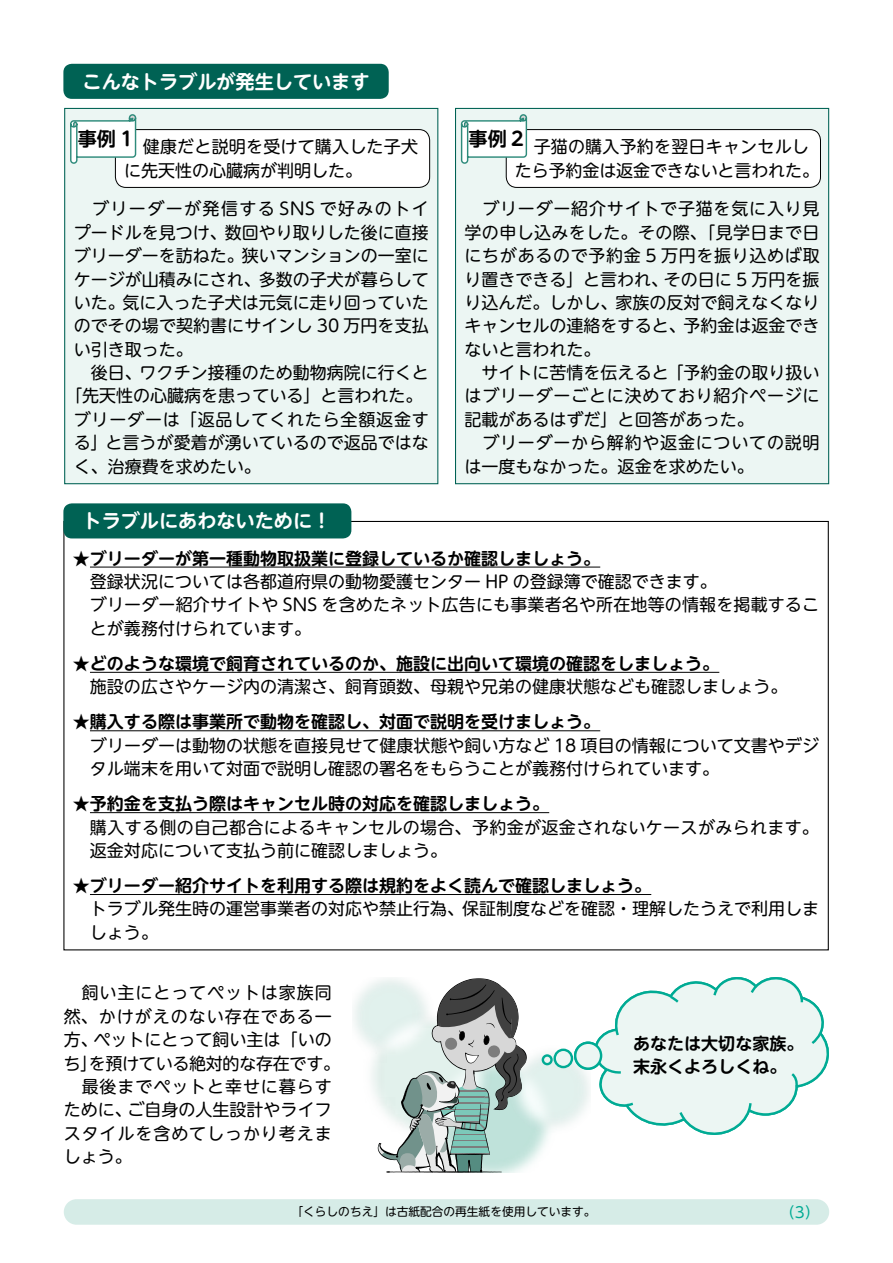
<style>
.page{position:relative;width:893px;height:1263px;background:#fff}
.page>*{position:absolute;margin:0;border:0;box-sizing:border-box;transform-origin:0 0}
.t1{font:700 19.2px "UD Shin M Go Pr 6 N De";color:#fff}
.t2{font:700 19.2px "UD Shin M Go Pr 6 N De";color:#000}
.t3{font:16.95px/23.4px "UD Shin M Go Pr 6 N";color:#000}
.t4{font:700 16.95px/22.4px "UD Shin M Go Pr 6 N De";color:#000}
.t5{font:16.95px/23.4px "UD Shin M Go Pr 6 N";letter-spacing:.055em;color:#000}
.t6{font:16.95px/23.4px "UD Shin M Go Pr 6 N";letter-spacing:.02em;color:#000}
.t7{font:16.95px "UD Shin M Go Pr 6 N";letter-spacing:.08em;color:#000}
.t8{font:16.95px "UD Shin M Go Pr 6 N";letter-spacing:.05em;color:#000}
.t9{font:15px "UD Shin M Go Pr 6 N";color:#00ab94}
.t10{font:11.7px "UD Shin M Go Pr 6 N";color:#000}
</style>
<div class="page">
<div style="left:64px;top:1199px;width:765px;height:26px;background:#d6ece7;border-radius:13px"></div>
<div style="left:65px;top:108px;width:373px;height:376px;background:#ecf6f3"></div>
<div style="left:64px;top:108px;width:374px;height:376px;border:1px solid #006254"></div>
<div style="left:115px;top:130px;width:315px;height:57px;background:#fff;border-radius:11px"></div>
<div style="left:115px;top:129px;width:315px;height:59px;border:1px solid #000;border-radius:11px"></div>
<svg style="left:70px;top:114px;width:67px;height:51px"></svg>
<div style="left:455px;top:108px;width:374px;height:376px;background:#ecf6f3"></div>
<div style="left:455px;top:108px;width:374px;height:376px;border:1px solid #006254"></div>
<div style="left:506px;top:130px;width:314px;height:57px;background:#fff;border-radius:11px"></div>
<div style="left:506px;top:129px;width:315px;height:59px;border:1px solid #000;border-radius:11px"></div>
<svg style="left:460px;top:114px;width:68px;height:51px"></svg>
<div style="left:63px;top:64px;width:326px;height:35px;background:#006254;border-radius:9px"></div>
<hr style="left:90px;top:567px;width:510px;height:1px;background:#000">
<hr style="left:90px;top:672px;width:629px;height:1px;background:#000">
<hr style="left:90px;top:730px;width:510px;height:1px;background:#000">
<hr style="left:90px;top:812px;width:459px;height:1px;background:#000">
<hr style="left:90px;top:894px;width:561px;height:1px;background:#000">
<div style="left:63px;top:503px;width:288px;height:35px;background:#006254;border-radius:9px"></div>
<img style="left:535px;top:1048px;width:55px;height:111px">
<svg style="left:373px;top:977px;width:162px;height:195px"></svg>
<svg style="left:543px;top:1055px;width:8px;height:9px"></svg>
<div style="left:542px;top:1054px;width:11px;height:11px;border:2px solid #00ab94;border-radius:50%"></div>
<svg style="left:555px;top:1050px;width:17px;height:17px"></svg>
<div style="left:553px;top:1048px;width:20px;height:20px;border:2px solid #00ab94;border-radius:50%"></div>
<div style="left:575px;top:1043px;width:26px;height:26px;background:#ecf6f3;border-radius:50%"></div>
<div style="left:574px;top:1041px;width:28px;height:29px;border:2px solid #00ab94;border-radius:50%"></div>
<svg style="left:592px;top:977px;width:237px;height:158px"></svg>
<p class="t1" style="left:83px;top:65px;width:289px">こんなトラブルが発生しています</p>
<p class="t2" style="left:78px;top:123px;width:57px">事例 1</p>
<p class="t3" style="left:124px;top:134px;width:295px">　健康だと説明を受けて購入した子犬に先天性の心臓病が判明した。</p>
<p class="t7" style="left:74px;top:195px;width:357px">　ブリーダーが発信する SNS で好みのトイ</p>
<p class="t3" style="left:74px;top:220px;width:357px">プードルを見つけ、数回やり取りした後に直接</p>
<p class="t3" style="left:74px;top:243px;width:357px">ブリーダーを訪ねた。狭いマンションの一室に</p>
<p class="t3" style="left:74px;top:266px;width:357px">ケージが山積みにされ、多数の子犬が暮らして</p>
<p class="t3" style="left:74px;top:290px;width:357px">いた。気に入った子犬は元気に走り回っていた</p>
<p class="t3" style="left:74px;top:313px;width:357px">のでその場で契約書にサインし 30 万円を支払</p>
<p class="t3" style="left:74px;top:337px;width:121px">い引き取った。</p>
<p class="t3" style="left:74px;top:360px;width:357px">　後日、ワクチン接種のため動物病院に行くと</p>
<p class="t3" style="left:65px;top:383px;width:359px">「先天性の心臓病を患っている」と言われた。</p>
<p class="t8" style="left:74px;top:405px;width:357px">ブリーダーは「返品してくれたら全額返金す</p>
<p class="t3" style="left:74px;top:430px;width:357px">る」と言うが愛着が湧いているので返品ではな</p>
<p class="t3" style="left:74px;top:453px;width:189px">く、治療費を求めたい。</p>
<p class="t1" style="left:83px;top:504px;width:250px">トラブルにあわないために！</p>
<p class="t2" style="left:469px;top:123px;width:57px">事例 2</p>
<p class="t3" style="left:515px;top:134px;width:306px">　子猫の購入予約を翌日キャンセルしたら予約金は返金できないと言われた。</p>
<p class="t3" style="left:465px;top:196px;width:357px">　ブリーダー紹介サイトで子猫を気に入り見学の申し込みをした。その際、「見学日まで日にちがあるので予約金 5 万円を振り込めば取り置きできる」と言われ、その日に 5 万円を振り込んだ。しかし、家族の反対で飼えなくなりキャンセルの連絡をすると、予約金は返金できないと言われた。<br>　サイトに苦情を伝えると「予約金の取り扱いはブリーダーごとに決めており紹介ページに記載があるはずだ」と回答があった。<br>　ブリーダーから解約や返金についての説明は一度もなかった。返金を求めたい。</p>
<p class="t4" style="left:73px;top:546px;width:529px">★ブリーダーが第一種動物取扱業に登録しているか確認しましょう。</p>
<p class="t3" style="left:90px;top:569px;width:731px">登録状況については各都道府県の動物愛護センター HP の登録簿で確認できます。<br>ブリーダー紹介サイトや SNS を含めたネット広告にも事業者名や所在地等の情報を掲載することが義務付けられています。</p>
<p class="t4" style="left:73px;top:651px;width:648px">★どのような環境で飼育されているのか、施設に出向いて環境の確認をしましょう。</p>
<p class="t3" style="left:90px;top:674px;width:699px">施設の広さやケージ内の清潔さ、飼育頭数、母親や兄弟の健康状態なども確認しましょう。</p>
<p class="t4" style="left:73px;top:710px;width:529px">★購入する際は事業所で動物を確認し、対面で説明を受けましょう。</p>
<p class="t3" style="left:90px;top:733px;width:730px">ブリーダーは動物の状態を直接見せて健康状態や飼い方など 18 項目の情報について文書やデジタル端末を用いて対面で説明し確認の署名をもらうことが義務付けられています。</p>
<p class="t4" style="left:73px;top:791px;width:478px">★予約金を支払う際はキャンセル時の対応を確認しましょう。</p>
<p class="t6" style="left:90px;top:814px;width:730px">購入する側の自己都合によるキャンセルの場合、予約金が返金されないケースがみられます。返金対応について支払う前に確認しましょう。</p>
<p class="t4" style="left:73px;top:873px;width:580px">★ブリーダー紹介サイトを利用する際は規約をよく読んで確認しましょう。</p>
<p class="t3" style="left:90px;top:896px;width:731px">トラブル発生時の運営事業者の対応や禁止行為、保証制度などを確認・理解したうえで利用しましょう。</p>
<p class="t5" style="left:64px;top:980px;width:278px">　飼い主にとってペットは家族同然、かけがえのない存在である一方、ペットにとって飼い主は「いのち」を預けている絶対的な存在です。　最後までペットと幸せに暮らすために、ご自身の人生設計やライフスタイルを含めてしっかり考えましょう。</p>
<p class="t4" style="left:633px;top:1031px;width:172px">あなたは大切な家族。末永くよろしくね。</p>
<p class="t10" style="left:292px;top:1202px;width:306px">「くらしのちえ」は古紙配合の再生紙を使用しています。</p>
<p class="t9" style="left:780px;top:1199px;width:41px">（3）</p>
</div>
